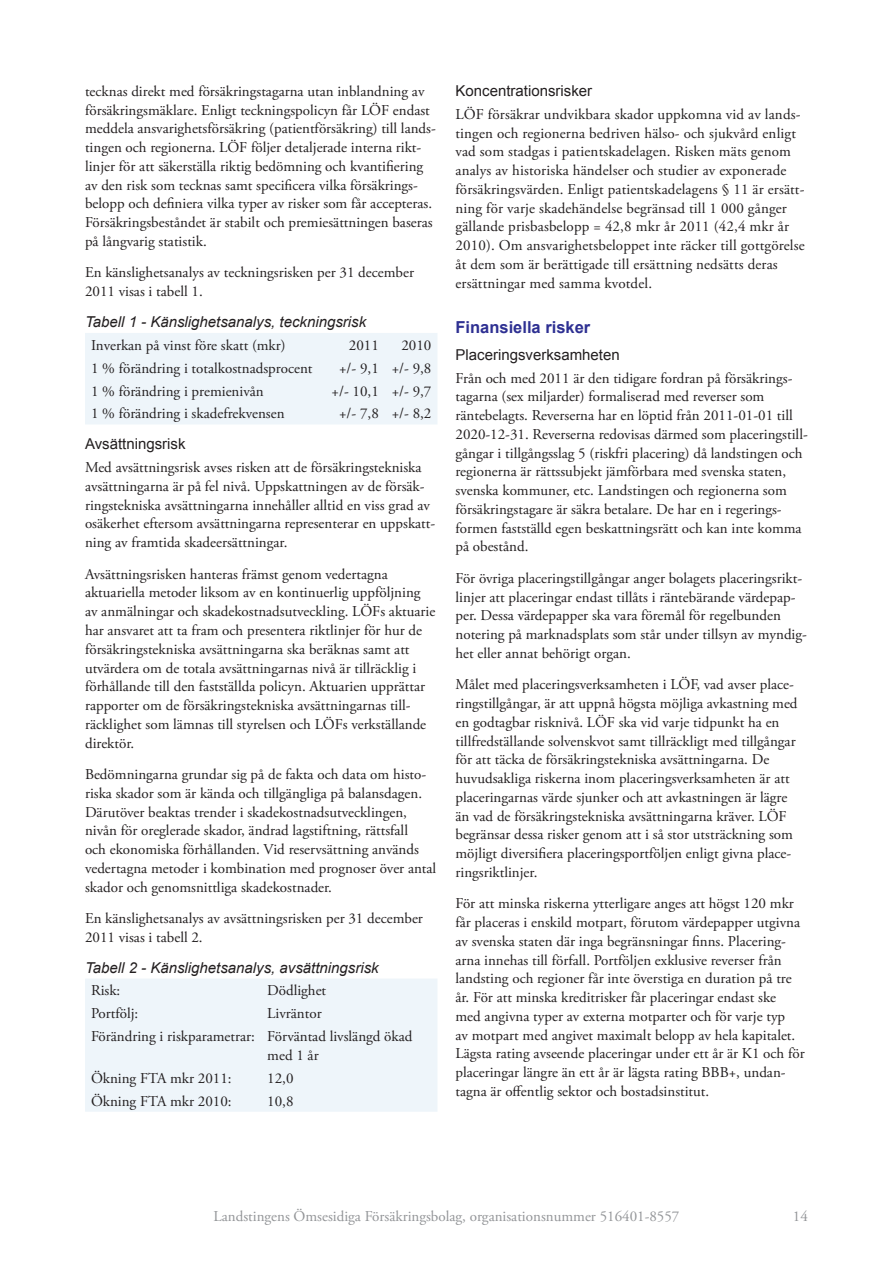
<style>
.page{position:relative;width:893px;height:1263px;background:#fff}
.page>*{position:absolute;margin:0;border:0;box-sizing:border-box;transform-origin:0 0}
.t1{font:700 16.5px "Arial";color:#2e3092}
.t2{font:15px/18.8px "Adobe Garamond Pro";color:#231f20}
.t3{font:italic 15px "Arial";color:#231f20}
.t4{font:15px "Adobe Garamond Pro";color:#939598}
.t5{font:15px "Arial";color:#231f20}
</style>
<div class="page">
<div style="left:85px;top:333px;width:352px;height:91px;background:#eef5fa"></div>
<div style="left:85px;top:979px;width:352px;height:133px;background:#eef5fa"></div>
<p class="t2" style="left:85px;top:82px;width:352px">tecknas direkt med försäkringstagarna utan inblandning av försäkringsmäklare. Enligt teckningspolicyn får LÖF endast meddela ansvarighetsförsäkring (patientförsäkring) till lands&shy;tingen och regionerna. LÖF följer detaljerade interna rikt&shy;linjer för att säkerställa riktig bedömning och kvantifiering av den risk som tecknas samt specificera vilka försäkrings&shy;belopp och definiera vilka typer av risker som får accepteras.<br>Försäkringsbeståndet är stabilt och premiesättningen baseras på långvarig statistik.</p>
<p class="t2" style="left:85px;top:264px;width:330px">En känslighetsanalys av teckningsrisken per 31 december<br>2011 visas i tabell 1.</p>
<p class="t3" style="left:85px;top:312px;width:283px">Tabell 1 - Känslighetsanalys, teckningsrisk</p>
<p class="t2" style="left:91px;top:336px;width:196px">Inverkan på vinst före skatt (mkr)</p>
<p class="t2" style="left:349px;top:336px;width:31px">2011</p>
<p class="t2" style="left:401px;top:336px;width:31px">2010</p>
<p class="t2" style="left:91px;top:359px;width:223px">1 % förändring i totalkostnadsprocent</p>
<p class="t2" style="left:339px;top:359px;width:94px">+/- 9,1 +/- 9,8</p>
<p class="t2" style="left:91px;top:382px;width:174px">1 % förändring i premienivån</p>
<p class="t2" style="left:332px;top:382px;width:101px">+/- 10,1 +/- 9,7</p>
<p class="t2" style="left:91px;top:405px;width:195px">1 % förändring i skadefrekvensen</p>
<p class="t2" style="left:339px;top:405px;width:94px">+/- 7,8 +/- 8,2</p>
<p class="t5" style="left:85px;top:434px;width:102px">Avsättningsrisk</p>
<p class="t2" style="left:85px;top:459px;width:352px">Med avsättningsrisk avses risken att de försäkringstekniska avsättningarna är på fel nivå. Uppskattningen av de försäk&shy;ringstekniska avsättningarna innehåller alltid en viss grad av osäkerhet eftersom avsättningarna representerar en uppskatt&shy;ning av framtida skadeersättningar.</p>
<p class="t2" style="left:85px;top:565px;width:352px">Avsättningsrisken hanteras främst genom vedertagna aktuariella metoder liksom av en kontinuerlig uppföljning av anmälningar och skadekostnadsutveckling. LÖFs aktuarie har ansvaret att ta fram och presentera riktlinjer för hur de försäkringstekniska avsättningarna ska beräknas samt att utvärdera om de totala avsättningarnas nivå är tillräcklig i förhållande till den fastställda policyn. Aktuarien upprättar rapporter om de försäkringstekniska avsättningarnas till&shy;räcklighet som lämnas till styrelsen och LÖFs verkställande direktör.</p>
<p class="t2" style="left:85px;top:765px;width:353px">Bedömningarna grundar sig på de fakta och data om histo&shy;riska skador som är kända och tillgängliga på balansdagen.<br>Därutöver beaktas trender i skadekostnadsutvecklingen, nivån för oreglerade skador, ändrad lagstiftning, rättsfall<br>och ekonomiska förhållanden. Vid reservsättning används vedertagna metoder i kombination med prognoser över antal skador och genomsnittliga skadekostnader.</p>
<p class="t2" style="left:85px;top:909px;width:339px">En känslighetsanalys av avsättningsrisken per 31 december<br>2011 visas i tabell 2.</p>
<p class="t3" style="left:85px;top:957px;width:295px">Tabell 2 - Känslighetsanalys, avsättningsrisk</p>
<p class="t2" style="left:91px;top:982px;width:31px">Risk:</p>
<p class="t2" style="left:267px;top:982px;width:60px">Dödlighet</p>
<p class="t2" style="left:91px;top:1005px;width:49px">Portfölj:</p>
<p class="t2" style="left:91px;top:1003px;width:323px;line-height:22.8px;text-indent:176px">Livräntor<br>Förändring i riskparametrar: Förväntad livslängd ökad</p>
<p class="t2" style="left:267px;top:1046px;width:53px">med 1 år</p>
<p class="t2" style="left:91px;top:1069px;width:142px">Ökning FTA mkr 2011:</p>
<p class="t2" style="left:267px;top:1069px;width:28px">12,0</p>
<p class="t2" style="left:91px;top:1092px;width:142px">Ökning FTA mkr 2010:</p>
<p class="t2" style="left:267px;top:1092px;width:28px">10,8</p>
<p class="t5" style="left:455px;top:81px;width:138px">Koncentrationsrisker</p>
<p class="t2" style="left:455px;top:105px;width:351px">LÖF försäkrar undvikbara skador uppkomna vid av lands&shy;tingen och regionerna bedriven hälso- och sjukvård enligt vad som stadgas i patientskadelagen. Risken mäts genom analys av historiska händelser och studier av exponerade försäkringsvärden. Enligt patientskadelagens § 11 är ersätt&shy;ning för varje skadehändelse begränsad till 1 000 gånger gällande prisbasbelopp = 42,8 mkr år 2011 (42,4 mkr år 2010). Om ansvarighetsbeloppet inte räcker till gottgörelse åt dem som är berättigade till ersättning nedsätts deras ersättningar med samma kvotdel.</p>
<p class="t1" style="left:455px;top:316px;width:136px">Finansiella risker</p>
<p class="t5" style="left:455px;top:344px;width:166px">Placeringsverksamheten</p>
<p class="t2" style="left:455px;top:369px;width:354px">Från och med 2011 är den tidigare fordran på försäkrings&shy;tagarna (sex miljarder) formaliserad med reverser som räntebelagts. Reverserna har en löptid från 2011-01-01 till 2020-12-31. Reverserna redovisas därmed som placeringstill&shy;gångar i tillgångsslag 5 (riskfri placering) då landstingen och regionerna är rättssubjekt jämförbara med svenska staten, svenska kommuner, etc. Landstingen och regionerna som försäkringstagare är säkra betalare. De har en i regerings&shy;formen fastställd egen beskattningsrätt och kan inte komma på obestånd.</p>
<p class="t2" style="left:455px;top:569px;width:353px">För övriga placeringstillgångar anger bolagets placeringsrikt&shy;linjer att placeringar endast tillåts i räntebärande värdepap&shy;per. Dessa värdepapper ska vara föremål för regelbunden notering på marknadsplats som står under tillsyn av myndig&shy;het eller annat behörigt organ.</p>
<p class="t2" style="left:455px;top:676px;width:344px">Målet med placeringsverksamheten i LÖF, vad avser place&shy;ringstillgångar, är att uppnå högsta möjliga avkastning med en godtagbar risknivå. LÖF ska vid varje tidpunkt ha en tillfredställande solvenskvot samt tillräckligt med tillgångar för att täcka de försäkringstekniska avsättningarna. De huvudsakliga riskerna inom placeringsverksamheten är att placeringarnas värde sjunker och att avkastningen är lägre än vad de försäkringstekniska avsättningarna kräver. LÖF begränsar dessa risker genom att i så stor utsträckning som möjligt diversifiera placeringsportföljen enligt givna place&shy;ringsriktlinjer.</p>
<p class="t2" style="left:455px;top:895px;width:351px">För att minska riskerna ytterligare anges att högst 120 mkr får placeras i enskild motpart, förutom värdepapper utgivna av svenska staten där inga begränsningar finns. Placering&shy;arna innehas till förfall. Portföljen exklusive reverser från landsting och regioner får inte överstiga en duration på tre år. För att minska kreditrisker får placeringar endast ske med angivna typer av externa motparter och för varje typ<br>av motpart med angivet maximalt belopp av hela kapitalet.<br>Lägsta rating avseende placeringar under ett år är K1 och för placeringar längre än ett år är lägsta rating BBB+, undan&shy;tagna är offentlig sektor och bostadsinstitut.</p>
<p class="t4" style="left:213px;top:1207px;width:467px">Landstingens Ömsesidiga Försäkringsbolag, organisationsnummer 516401-8557</p>
<p class="t4" style="left:793px;top:1207px;width:16px">14</p>
</div>
